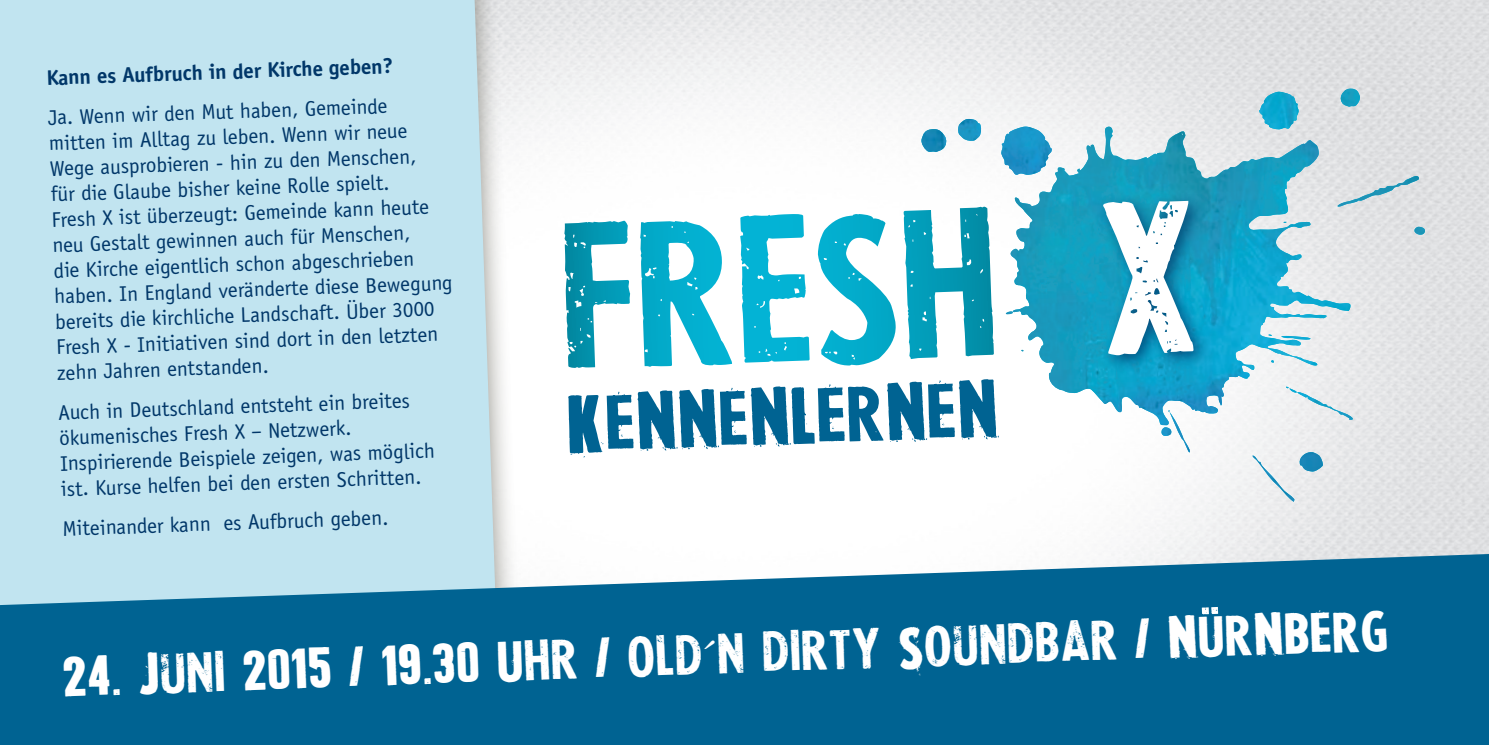
<style>
.page{position:relative;width:1489px;height:745px;background:#fff}
.page>*{position:absolute;margin:0;border:0;box-sizing:border-box;transform-origin:0 0}
.t1{font:64.75px "La Presse";color:#006392}
.t2{font:47.25px "La Presse";color:#fff}
.t3{font:21.25px/25.5px "Officina Sans Std";color:#013769}
.t4{font:700 21.25px "Officina Sans Std";color:#013769}
</style>
<div class="page">
<img style="left:520px;top:0;width:968px;height:553px">
<div style="left:0;top:0;width:520px;height:692px;background:#6e6d62;opacity:.75"></div>
<div style="left:0;top:0;width:497px;height:553px;background:#c1e4f0"></div>
<svg style="left:0;top:553px;width:1488px;height:191px;background:#1e769f"></svg>
<svg style="left:1001px;top:126px;width:425px;height:375px;fill:#e6e7e9"></svg>
<img style="left:1010px;top:127px;width:160px;height:298px">
<svg style="left:1258px;top:88px;width:102px;height:1px"></svg>
<img style="left:1258px;top:89px;width:102px;height:41px">
<div style="left:1096px;top:192px;width:115px;height:181px;background:#013769;opacity:.75"></div>
<svg style="left:1103px;top:201px;width:90px;height:154px"></svg>
<svg style="left:857px;top:206px;width:136px;height:153px"></svg>
<img style="left:920px;top:119px;width:132px;height:56px">
<svg style="left:1201px;top:606px;width:16px;height:8px"></svg>
<p class="t4" style="left:46px;top:64px;width:348px;rotate:-2deg">Kann es Aufbruch in der Kirche geben?</p>
<p class="t3" style="left:48px;top:105px;width:400px;rotate:-2deg">Ja. Wenn wir den Mut haben, Gemeinde mitten im Alltag zu leben. Wenn wir neue Wege ausprobieren - hin zu den Menschen,<br>für die Glaube bisher keine Rolle spielt.<br>Fresh X ist überzeugt: Gemeinde kann heute neu Gestalt gewinnen auch für Menschen,<br>die Kirche eigentlich schon abgeschrieben haben. In England veränderte diese Bewegung bereits die kirchliche Landschaft. Über 3000<br>Fresh X - Initiativen sind dort in den letzten zehn Jahren entstanden.</p>
<p class="t3" style="left:58px;top:399px;width:376px;rotate:-2deg">Auch in Deutschland entsteht ein breites ökumenisches Fresh X – Netzwerk.<br>Inspirierende Beispiele zeigen, was möglich ist. Kurse helfen bei den ersten Schritten.</p>
<p class="t3" style="left:62px;top:515px;width:327px;rotate:-2deg">Miteinander kann es Aufbruch geben.</p>
<h1 class="t1" style="left:565px;top:383px;width:433px;rotate:-2deg">KENNENLERNEN</h1>
<h2 class="t2" style="left:62px;top:647px;width:1327px;rotate:-2deg">24. Juni 2015 / 19.30 Uhr / Old´n dirty Soundbar / NURNBERG</h2>
</div>
